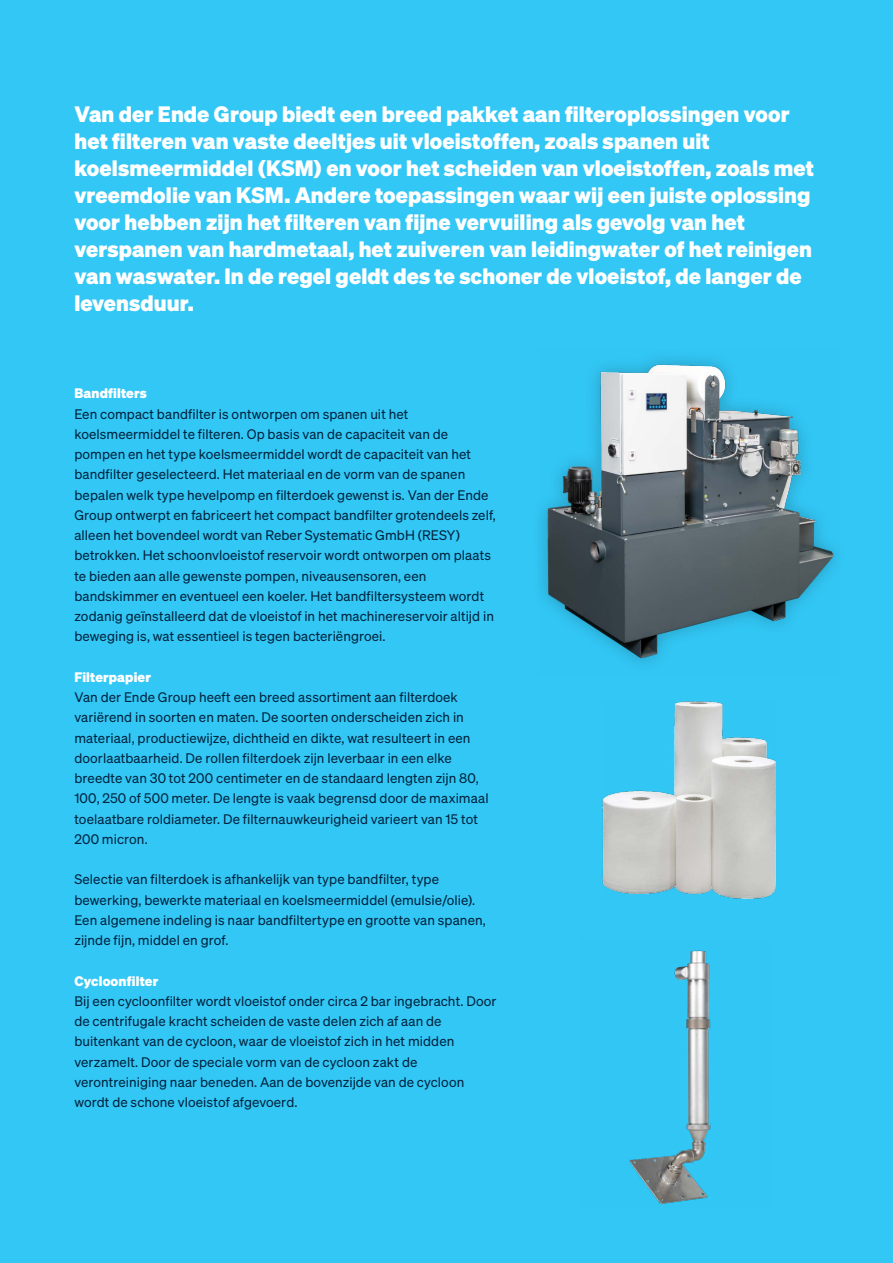
<style>
.page{position:relative;width:893px;height:1263px;background:#33c7f5}
.page>*{position:absolute;margin:0;border:0;box-sizing:border-box;transform-origin:0 0}
.t1{font:700 21.75px/27px "Sohne";letter-spacing:.005em;color:#fff}
.t2{font:13.5px/20.2px "Sohne Buch";letter-spacing:.005em;color:#00243f}
.t3{font:700 13.5px "Sohne";letter-spacing:.01em;color:#fff}
</style>
<div class="page">
<img style="left:602px;top:702px;width:173px;height:196px">
<img style="left:629px;top:950px;width:82px;height:254px">
<img style="left:540px;top:358px;width:296px;height:305px">
<p class="t1" style="left:74px;top:100px;width:741px">Van der Ende Group biedt een breed pakket aan filteroplossingen voor het filteren van vaste deeltjes uit vloeistoffen, zoals spanen uit koelsmeermiddel (KSM) en voor het scheiden van vloeistoffen, zoals met vreemdolie van KSM. Andere toepassingen waar wij een juiste oplossing voor hebben zijn het filteren van fijne vervuiling als gevolg van het verspanen van hardmetaal, het zuiveren van leidingwater of het reinigen van waswater. In de regel geldt des te schoner de vloeistof, de langer de levensduur.</p>
<p class="t3" style="left:74px;top:385px;width:74px">Bandfilters</p>
<p class="t2" style="left:74px;top:403px;width:423px">Een compact bandfilter is ontworpen om spanen uit het koelsmeermiddel te filteren. Op basis van de capaciteit van de pompen en het type koelsmeermiddel wordt de capaciteit van het bandfilter geselecteerd. Het materiaal en de vorm van de spanen bepalen welk type hevelpomp en filterdoek gewenst is. Van der Ende Group ontwerpt en fabriceert het compact bandfilter grotendeels zelf, alleen het bovendeel wordt van Reber Systematic GmbH (RESY) betrokken. Het schoonvloeistof reservoir wordt ontworpen om plaats te bieden aan alle gewenste pompen, niveausensoren, een bandskimmer en eventueel een koeler. Het bandfiltersysteem wordt zodanig geïnstalleerd dat de vloeistof in het machinereservoir altijd in beweging is, wat essentieel is tegen bacteriëngroei.</p>
<p class="t3" style="left:74px;top:668px;width:78px">Filterpapier</p>
<p class="t2" style="left:74px;top:687px;width:416px">Van der Ende Group heeft een breed assortiment aan filterdoek variërend in soorten en maten. De soorten onderscheiden zich in materiaal, productiewijze, dichtheid en dikte, wat resulteert in een doorlaatbaarheid. De rollen filterdoek zijn leverbaar in een elke breedte van 30 tot 200 centimeter en de standaard lengten zijn 80, 100, 250 of 500 meter. De lengte is vaak begrensd door de maximaal toelaatbare roldiameter. De filternauwkeurigheid varieert van 15 tot 200 micron.</p>
<p class="t2" style="left:74px;top:869px;width:413px">Selectie van filterdoek is afhankelijk van type bandfilter, type bewerking, bewerkte materiaal en koelsmeermiddel (emulsie/olie).<br>Een algemene indeling is naar bandfiltertype en grootte van spanen, zijnde fijn, middel en grof.</p>
<p class="t3" style="left:74px;top:972px;width:85px">Cycloonfilter</p>
<p class="t2" style="left:74px;top:991px;width:424px">Bij een cycloonfilter wordt vloeistof onder circa 2 bar ingebracht. Door de centrifugale kracht scheiden de vaste delen zich af aan de buitenkant van de cycloon, waar de vloeistof zich in het midden verzamelt. Door de speciale vorm van de cycloon zakt de verontreiniging naar beneden. Aan de bovenzijde van de cycloon wordt de schone vloeistof afgevoerd.</p>
</div>
